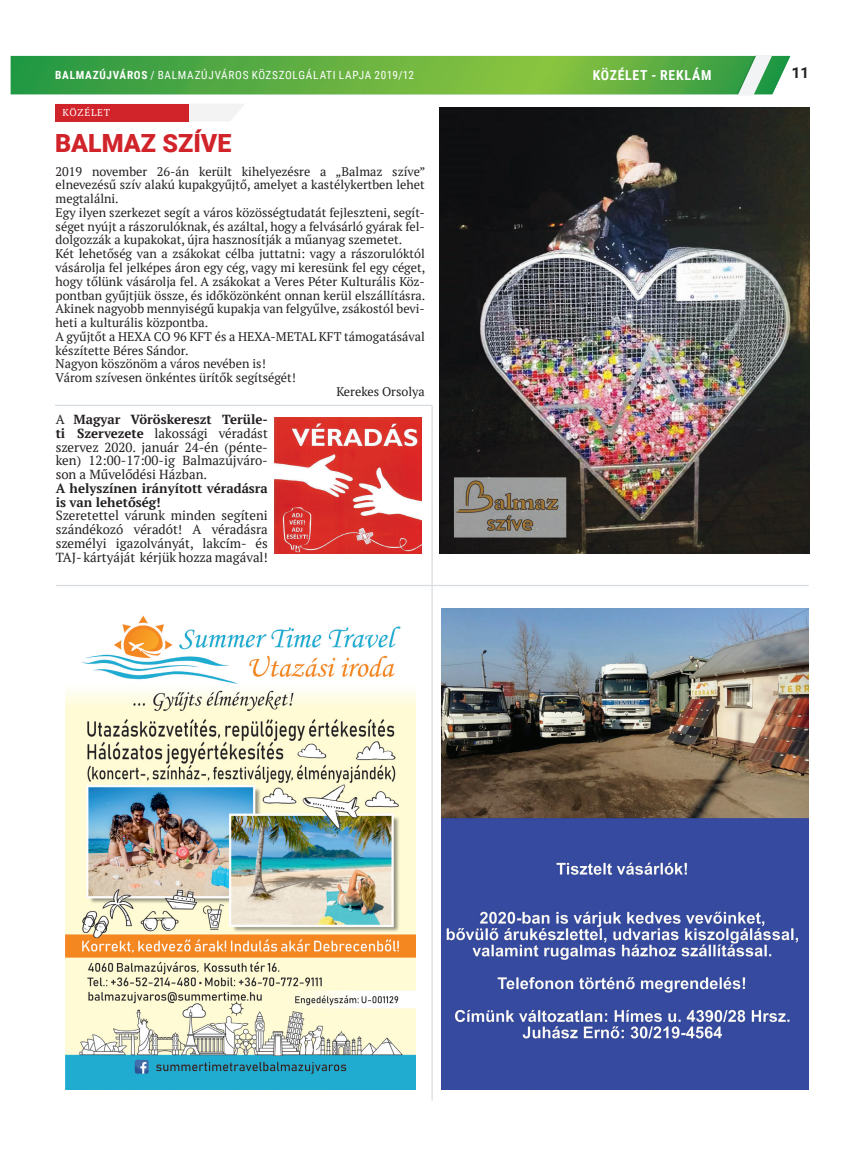
<style>
.page{position:relative;width:865px;height:1156px;background:#fff}
.page>*{position:absolute;margin:0;border:0;box-sizing:border-box;transform-origin:0 0}
.t1{font:900 25px "Roboto";color:#d1232a}
.t2{font:700 15px "Roboto";color:#231f20}
.t3{font:700 13.75px "Roboto Condensed";color:#fff}
.t4{font:13.12px/13.8px "PT Serif";color:#231f20;text-align:justify}
.t5{font:700 13.12px/13.8px "PT Serif";color:#231f20}
.t6{font:12.5px "PT Serif";color:#231f20}
.t7{font:11.25px "Roboto Condensed";letter-spacing:.065em;color:#fff}
.t8{font:10px "PT Serif";letter-spacing:.08em;color:#fff}
.s1{font-weight:700}
</style>
<div class="page">
<svg style="left:11px;top:55px;width:779px;height:40px;background:#64b24e"></svg>
<hr style="left:431px;top:406px;width:2px;height:694px;background:#d8dde1">
<hr style="left:56px;top:584px;width:753px;height:2px;background:#d8dde1">
<svg style="left:188px;top:104px;width:56px;height:17px"></svg>
<div style="left:55px;top:104px;width:133px;height:17px;background:#d1232a"></div>
<img style="left:275px;top:418px;width:146px;height:135px">
<img style="left:440px;top:108px;width:369px;height:445px">
<hr style="left:55px;top:404px;width:377px;height:2px;background:#d8dde1">
<img style="left:65px;top:615px;width:350px;height:474px">
<img style="left:441px;top:608px;width:367px;height:481px">
<p class="t7" style="left:55px;top:67px;width:360px"><span class="s1">Balmazújváros</span> / BALMAZÚJVÁROS KÖZSZOLGÁLATI LAPJA 2019/12</p>
<p class="t3" style="left:593px;top:66px;width:17px">KÖZÉLET</p>
<p class="t3" style="left:651px;top:66px;width:43px">- REKLÁM</p>
<p class="t2" style="left:791px;top:62px;width:19px">11</p>
<p class="t8" style="left:63px;top:106px;width:49px">KÖZÉLET</p>
<h1 class="t1" style="left:55px;top:125px;width:178px">BALMAZ SZÍVE</h1>
<p class="t6" style="left:56px;top:163px;width:371px">2019 november 26-án került kihelyezésre a „Balmaz szíve”</p>
<p class="t6" style="left:56px;top:177px;width:371px">elnevezésű szív alakú kupakgyűjtő, amelyet a kastélykertben lehet</p>
<p class="t6" style="left:56px;top:191px;width:65px">megtalálni.</p>
<p class="t6" style="left:56px;top:204px;width:371px">Egy ilyen szerkezet segít a város közösségtudatát fejleszteni, segít-</p>
<p class="t6" style="left:56px;top:218px;width:371px">séget nyújt a rászorulóknak, és azáltal, hogy a felvásárló gyárak fel-</p>
<p class="t6" style="left:56px;top:232px;width:348px">dolgozzák a kupakokat, újra hasznosítják a műanyag szemetet.</p>
<p class="t6" style="left:56px;top:246px;width:371px">Két lehetőség van a zsákokat célba juttatni: vagy a rászorulóktól</p>
<p class="t6" style="left:56px;top:259px;width:371px">vásárolja fel jelképes áron egy cég, vagy mi keresünk fel egy céget,</p>
<p class="t6" style="left:56px;top:273px;width:371px">hogy tőlünk vásárolja fel. A zsákokat a Veres Péter Kulturális Köz-</p>
<p class="t6" style="left:56px;top:287px;width:371px">pontban gyűjtjük össze, és időközönként onnan kerül elszállításra.</p>
<p class="t6" style="left:56px;top:301px;width:370px">Akinek nagyobb mennyiségű kupakja van felgyűlve, zsákostól bevi-</p>
<p class="t6" style="left:56px;top:314px;width:154px">heti a kulturális központba.</p>
<p class="t6" style="left:56px;top:328px;width:371px">A gyűjtőt a HEXA CO 96 KFT és a HEXA-METAL KFT támogatásával</p>
<p class="t6" style="left:56px;top:342px;width:134px">készítette Béres Sándor.</p>
<p class="t6" style="left:56px;top:356px;width:212px">Nagyon köszönöm a város nevében is!</p>
<p class="t6" style="left:56px;top:369px;width:242px">Várom szívesen önkéntes ürítők segítségét!</p>
<p class="t6" style="left:336px;top:383px;width:90px">Kerekes Orsolya</p>
<p class="t4" style="left:56px;top:412px;width:214px">A <span class="s1">Magyar Vöröskereszt Terüle&shy;ti Szervezete</span> lakossági véradást szervez 2020. január 24-én (pénte&shy;ken) 12:00-17:00-ig Balmazújváro&shy;son a Művelődési Házban.</p>
<p class="t5" style="left:56px;top:481px;width:214px">A helyszínen irányított véradásra is van lehetőség!</p>
<p class="t4" style="left:56px;top:508px;width:214px">Szeretettel várunk minden segíteni szándékozó véradót! A véradásra személyi igazolványát, lakcím- és TAJ- kártyáját kérjük hozza magával!</p>
</div>
